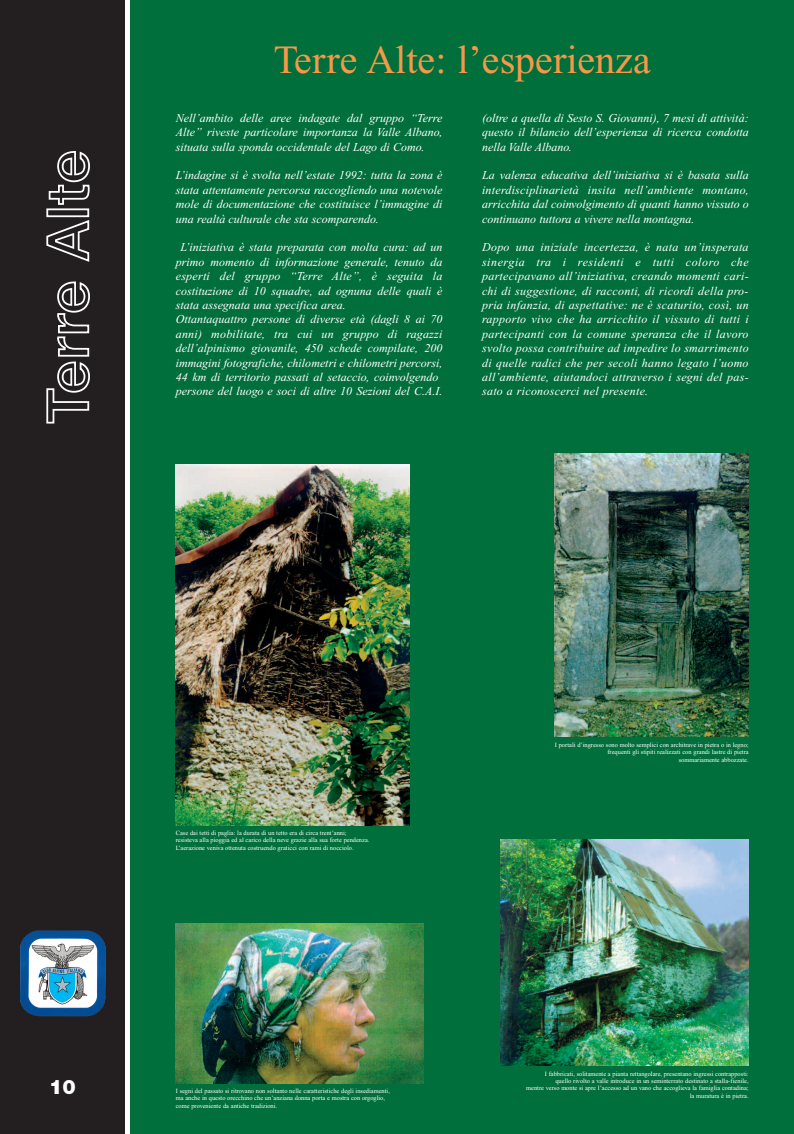
<style>
.page{position:relative;width:794px;height:1134px;background:#fff}
.page>*{position:absolute;margin:0;border:0;box-sizing:border-box;transform-origin:0 0}
.t1{font:40px "Times";color:#f79848}
.t2{font:900 20px "Helvetica Neue";color:#fff}
.t3{font:italic 12px/14.4px "Times";color:#fff;text-align:justify}
.t4{font:6.4px/7.2px "Times";color:#fff}
</style>
<div class="page">
<div style="left:0;top:0;width:125px;height:1134px;background:#231f20"></div>
<div style="left:130px;top:0;width:664px;height:1134px;background:#006f3c"></div>
<svg style="left:46px;top:151px;width:44px;height:273px"></svg>
<svg style="left:90px;top:931px;width:13px;height:10px"></svg>
<img style="left:176px;top:923px;width:248px;height:160px">
<img style="left:176px;top:465px;width:233px;height:360px">
<img style="left:501px;top:839px;width:247px;height:227px">
<img style="left:554px;top:454px;width:194px;height:283px">
<h1 class="t1" style="left:274px;top:45px;width:378px">Terre Alte: l’esperienza</h1>
<p class="t3" style="left:176px;top:112px;width:268px">Nell’ambito delle aree indagate dal gruppo “Terre Alte” riveste particolare importanza la Valle Albano, situata sulla sponda occidentale del Lago di Como.</p>
<p class="t3" style="left:176px;top:169px;width:268px">L’indagine si è svolta nell’estate 1992: tutta la zona è stata attentamente percorsa raccogliendo una notevole mole di documentazione che costituisce l’immagine di una realtà culturale che sta scomparendo.</p>
<p class="t3" style="left:176px;top:241px;width:268px;text-align:left;text-indent:5px">L’iniziativa è stata preparata con molta cura: ad un primo momento di informazione generale, tenuto da esperti del gruppo “Terre Alte”, è seguita la costituzione di 10 squadre, ad ognuna delle quali è stata assegnata una specifica area.<br>Ottantaquattro persone di diverse età (dagli 8 ai 70 anni) mobilitate, tra cui un gruppo di ragazzi dell’alpinismo giovanile, 450 schede compilate, 200 immagini fotografiche, chilometri e chilometri percorsi, 44 km di territorio passati al setaccio, coinvolgendo persone del luogo e soci di altre 10 Sezioni del C.A.I.</p>
<p class="t3" style="left:482px;top:112px;width:268px">(oltre a quella di Sesto S. Giovanni), 7 mesi di attività: questo il bilancio dell’esperienza di ricerca condotta nella Valle Albano.</p>
<p class="t3" style="left:482px;top:169px;width:268px">La valenza educativa dell’iniziativa si è basata sulla interdisciplinarietà insita nell’ambiente montano, arricchita dal coinvolgimento di quanti hanno vissuto o continuano tuttora a vivere nella montagna.</p>
<p class="t3" style="left:482px;top:241px;width:268px">Dopo una iniziale incertezza, è nata un’insperata sinergia tra i residenti e tutti coloro che partecipavano all’iniziativa, creando momenti cari&shy;chi di suggestione, di racconti, di ricordi della pro&shy;pria infanzia, di aspettative: ne è scaturito, così, un rapporto vivo che ha arricchito il vissuto di tutti i partecipanti con la comune speranza che il lavoro svolto possa contribuire ad impedire lo smarrimento di quelle radici che per secoli hanno legato l’uomo all’ambiente, aiutandoci attraverso i segni del pas&shy;sato a riconoscerci nel presente.</p>
<h2 class="t2" style="left:49px;top:1079px;width:28px">10</h2>
<p class="t4" style="left:176px;top:830px;width:195px">Case dai tetti di paglia: la durata di un tetto era di circa trent’anni; resisteva alla pioggia ed al carico della neve grazie alla sua forte pendenza.<br>L’aerazione veniva ottenuta costruendo graticci con rami di nocciolo.</p>
<p class="t4" style="left:176px;top:1088px;width:216px">I segni del passato si ritrovano non soltanto nelle caratteristiche degli insediamenti, ma anche in questo orecchino che un’anziana donna porta e mostra con orgoglio, come proveniente da antiche tradizioni.</p>
<p class="t4" style="left:555px;top:742px;width:195px;text-align:right">I portali d’ingresso sono molto semplici con architrave in pietra o in legno; frequenti gli stipiti realizzati con grandi lastre di pietra<br>sommariamente abbozzate.</p>
<p class="t4" style="left:526px;top:1071px;width:224px;text-align:right">I fabbricati, solitamente a pianta rettangolare, presentano ingressi contrapposti:<br>quello rivolto a valle introduce in un seminterrato destinato a stalla-fienile,<br>mentre verso monte si apre l’accesso ad un vano che accoglieva la famiglia contadina; la muratura è in pietra.</p>
</div>
